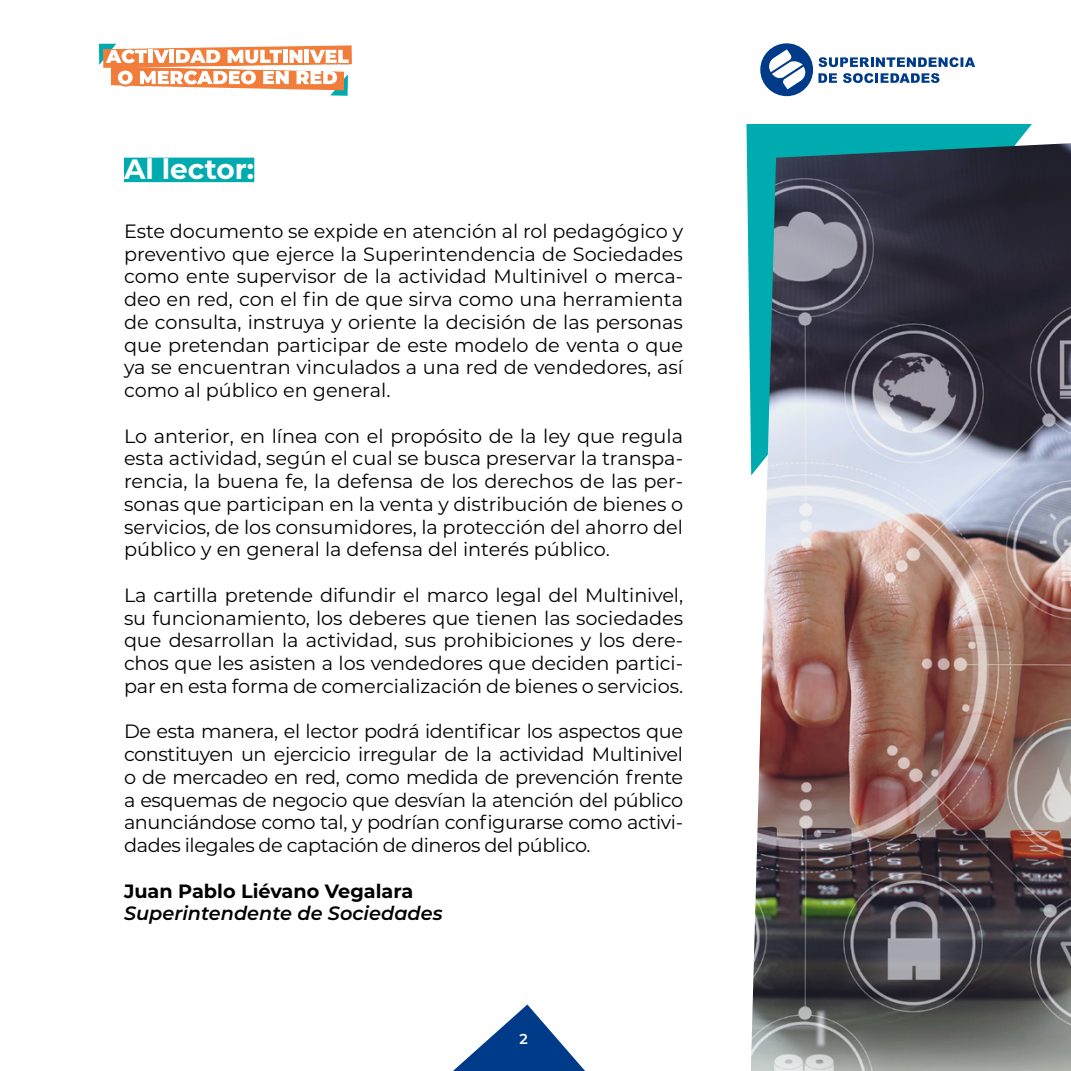
<style>
.page{position:relative;width:1071px;height:1071px;background:#fff}
.page>*{position:absolute;margin:0;border:0;box-sizing:border-box;transform-origin:0 0}
.t1{font:700 28px "Montserrat";color:#fff}
.t2{font:19.25px/22.8px "Montserrat";letter-spacing:-.005em;color:#000;text-align:justify}
.t3{font:italic 600 19.25px "Montserrat";color:#000}
.t4{font:700 19.25px "Montserrat";color:#000}
.t5{font:600 14.35px "Montserrat";color:#fff}
</style>
<div class="page">
<svg style="left:760px;top:43px;width:215px;height:53px"></svg>
<svg style="left:99px;top:44px;width:253px;height:52px"></svg>
<svg style="left:453px;top:1005px;width:132px;height:66px"></svg>
<svg style="left:746px;top:124px;width:286px;height:333px;background:#26b7bb"></svg>
<div style="left:124px;top:158px;width:130px;height:24px;background:#00abb0"></div>
<img style="left:751px;top:143px;width:320px;height:928px">
<h1 class="t1" style="left:124px;top:149px;width:132px">Al lector:</h1>
<p class="t2" style="left:124px;top:219px;width:561px">Este documento se expide en atención al rol pedagógico y preventivo que ejerce la Superintendencia de Sociedades como ente supervisor de la actividad Multinivel o merca&shy;deo en red, con el fin de que sirva como una herramienta de consulta, instruya y oriente la decisión de las personas que pretendan participar de este modelo de venta o que ya se encuentran vinculados a una red de vendedores, así como al público en general.</p>
<p class="t2" style="left:124px;top:424px;width:561px">Lo anterior, en línea con el propósito de la ley que regula esta actividad, según el cual se busca preservar la transpa&shy;rencia, la buena fe, la defensa de los derechos de las per&shy;sonas que participan en la venta y distribución de bienes o servicios, de los consumidores, la protección del ahorro del público y en general la defensa del interés público.</p>
<p class="t2" style="left:124px;top:583px;width:561px">La cartilla pretende difundir el marco legal del Multinivel, su funcionamiento, los deberes que tienen las sociedades que desarrollan la actividad, sus prohibiciones y los dere&shy;chos que les asisten a los vendedores que deciden partici&shy;par en esta forma de comercialización de bienes o servicios.</p>
<p class="t2" style="left:124px;top:719px;width:561px">De esta manera, el lector podrá identificar los aspectos que constituyen un ejercicio irregular de la actividad Multinivel o de mercadeo en red, como medida de prevención frente a esquemas de negocio que desvían la atención del público anunciándose como tal, y podrían configurarse como activi&shy;dades ilegales de captación de dineros del público.</p>
<p class="t4" style="left:124px;top:877px;width:291px">Juan Pablo Liévano Vegalara</p>
<p class="t3" style="left:124px;top:900px;width:320px">Superintendente de Sociedades</p>
<p class="t5" style="left:520px;top:1028px;width:10px">2</p>
</div>
